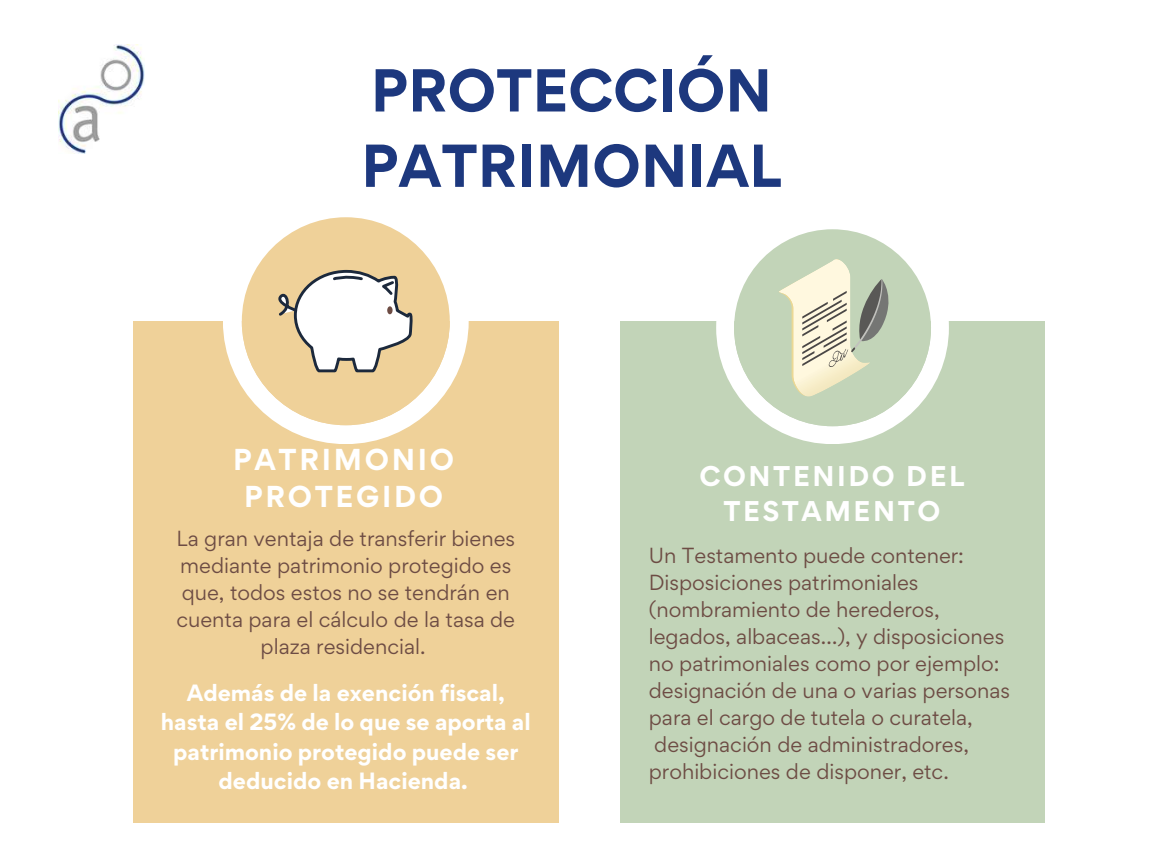
<style>
.page{position:relative;width:1152px;height:864px;background:#fff}
.page>*{position:absolute;margin:0;border:0;box-sizing:border-box;transform-origin:0 0}
.t1{font:700 54px/75.3px "Gordita";color:#1d387e}
.t2{font:700 27px/37.2px "Gordita";letter-spacing:.1em;color:#fff;text-align:center}
.t3{font:700 25.5px/34.8px "Gordita";letter-spacing:.1em;color:#fff;text-align:center}
.t4{font:700 21px/29.2px "Gordita";color:#fff;text-align:center}
.t5{font:19.5px/27px "Gordita";color:#6d4c44}
</style>
<div class="page">
<div style="left:133px;top:321px;width:426px;height:502px;background:#efd199"></div>
<div style="left:620px;top:321px;width:425px;height:502px;background:#c2d4b8"></div>
<svg style="left:223px;top:217px;width:246px;height:227px;fill:#fff"></svg>
<div style="left:242px;top:217px;width:208px;height:208px;background:#efd199;border-radius:50%"></div>
<svg style="left:716px;top:229px;width:233px;height:215px;fill:#fff"></svg>
<div style="left:734px;top:229px;width:197px;height:197px;background:#c2d4b8;border-radius:50%"></div>
<svg style="left:779px;top:259px;width:109px;height:138px"></svg>
<svg style="left:278px;top:270px;width:135px;height:102px"></svg>
<img style="left:58px;top:45px;width:87px;height:109px">
<h1 class="t1" style="left:361px;top:52px;width:422px">PROTECCIÓN<br>PATRIMONIAL</h1>
<h2 class="t2" style="left:233px;top:440px;width:223px">PATRIMONIO<br>PROTEGIDO</h2>
<p class="t5" style="left:176px;top:524px;width:340px;text-align:center">La gran ventaja de transferir bienes mediante patrimonio protegido es que, todos estos no se tendrán en cuenta para el cálculo de la tasa de plaza residencial.</p>
<p class="t4" style="left:161px;top:678px;width:371px">Además de la exención fiscal, hasta el 25% de lo que se aporta al patrimonio protegido puede ser deducido en Hacienda.</p>
<h3 class="t3" style="left:699px;top:458px;width:267px">CONTENIDO DEL<br>TESTAMENTO</h3>
<p class="t5" style="left:649px;top:542px;width:363px">Un Testamento puede contener:<br>Disposiciones patrimoniales (nombramiento de herederos, legados, albaceas…), y disposiciones no patrimoniales como por ejemplo: designación de una o varias personas para el cargo de tutela o curatela, designación de administradores, prohibiciones de disponer, etc.</p>
</div>
